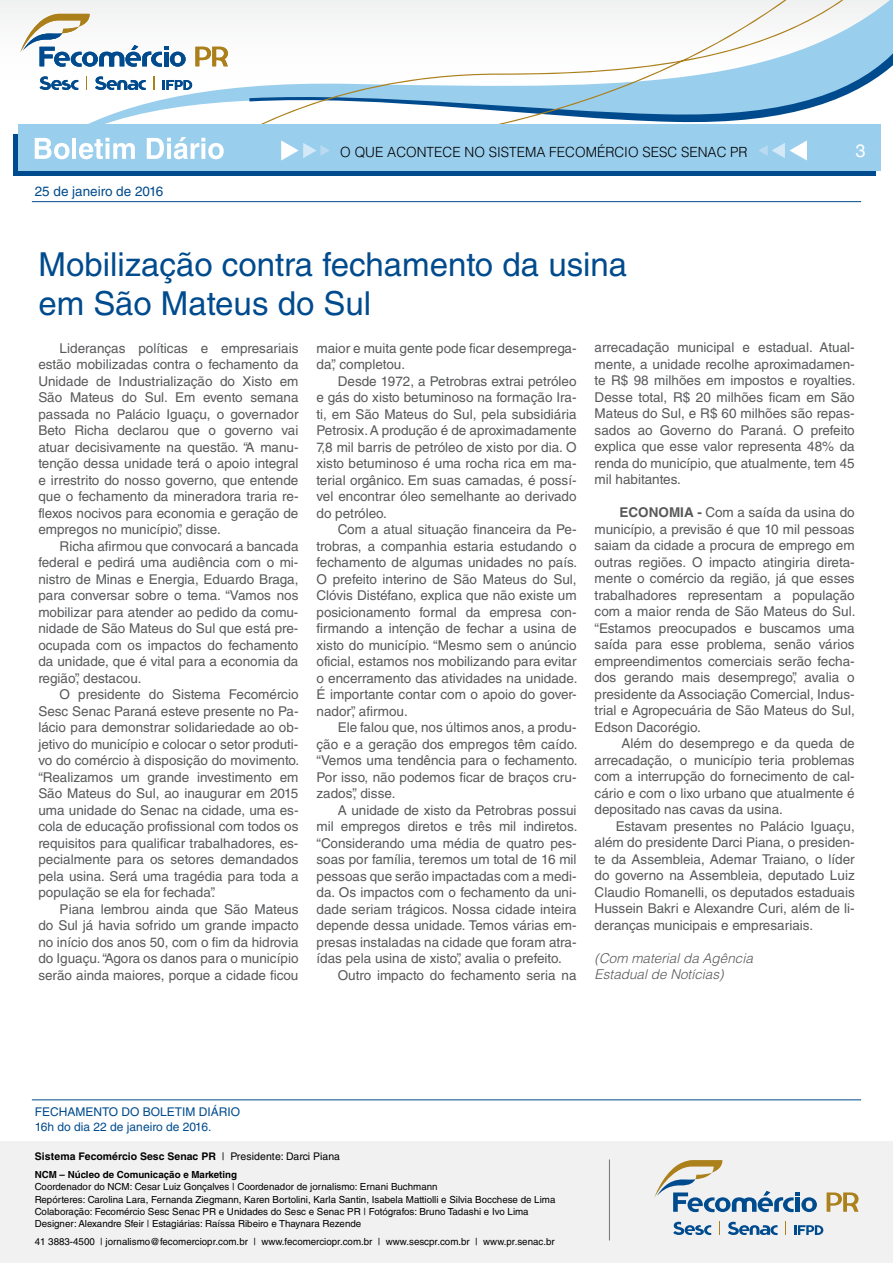
<style>
.page{position:relative;width:893px;height:1263px;background:#fff}
.page>*{position:absolute;margin:0;border:0;box-sizing:border-box;transform-origin:0 0}
.t1{font:33px/39px "Helvetica LT Std";color:#004b8d}
.t2{font:18px "Helvetica LT Std";color:#fff}
.t3{font:300 13.95px "Helvetica LT Std";color:#000}
.t4{font:13.5px/16.5px "Helvetica LT Std";color:#58595b;text-align:justify}
.t5{font:italic 300 13.5px/16.5px "Helvetica LT Std";color:#58595b}
.t6{font:13.5px "Helvetica LT Std";color:#004b8d}
.t7{font:12px/15px "Helvetica LT Std";color:#004b8d}
.t8{font:700 10.5px "Helvetica LT Std";color:#000}
.t9{font:9.75px/12.3px "Helvetica LT Std";color:#000}
.t10{font:700 9.75px "Helvetica LT Std";color:#000}
.s1{font-weight:700}
.s2{font-weight:400}
</style>
<div class="page">
<svg style="left:7px;top:0;width:198px;height:125px"></svg>
<svg style="left:205px;top:0;width:688px;height:131px"></svg>
<svg style="left:95px;top:76px;width:51px;height:14px"></svg>
<svg style="left:40px;top:76px;width:38px;height:14px"></svg>
<svg style="left:86px;top:76px;width:2px;height:14px"></svg>
<svg style="left:162px;top:80px;width:30px;height:10px"></svg>
<svg style="left:154px;top:76px;width:1px;height:14px"></svg>
<svg style="left:20px;top:14px;width:166px;height:53px"></svg>
<svg style="left:195px;top:47px;width:33px;height:19px"></svg>
<div style="left:14px;top:134px;width:862px;height:42px;background:#004b8d"></div>
<div style="left:18px;top:125px;width:862px;height:46px;background:#9aceed"></div>
<svg style="left:35px;top:138px;width:34px;height:21px"></svg>
<hr style="left:72px;top:138px;width:4px;height:21px;background:#fff">
<svg style="left:79px;top:138px;width:56px;height:21px"></svg>
<svg style="left:147px;top:137px;width:77px;height:22px"></svg>
<svg style="left:759px;top:140px;width:48px;height:20px"></svg>
<svg style="left:281px;top:140px;width:49px;height:20px"></svg>
<hr style="left:32px;top:201px;width:829px;height:1px;background:#004b8d">
<hr style="left:32px;top:1099px;width:829px;height:1px;background:#004b8d">
<div style="left:0;top:1141px;width:893px;height:122px;background:#f1f1f2"></div>
<svg style="left:654px;top:1160px;width:163px;height:52px"></svg>
<svg style="left:728px;top:1222px;width:50px;height:13px"></svg>
<svg style="left:673px;top:1222px;width:38px;height:13px"></svg>
<svg style="left:719px;top:1221px;width:1px;height:14px"></svg>
<svg style="left:827px;top:1192px;width:31px;height:20px"></svg>
<svg style="left:794px;top:1225px;width:29px;height:10px"></svg>
<hr style="left:609px;top:1159px;width:1px;height:81px;background:#7c7f7f">
<p class="t6" style="left:35px;top:183px;width:130px">25 de janeiro de 2016</p>
<p class="t3" style="left:340px;top:143px;width:409px">O QUE ACONTECE NO SISTEMA FECOMÉRCIO SESC SENAC PR</p>
<h2 class="t2" style="left:855px;top:140px;width:12px">3</h2>
<h1 class="t1" style="left:39px;top:245px;width:590px">Mobilização contra fechamento da usina em São Mateus do Sul</h1>
<p class="t4" style="left:38px;top:340px;width:262px;text-indent:21px">Lideranças políticas e empresariais estão mobilizadas contra o fechamento da Unidade de Industrialização do Xisto em São Mateus do Sul. Em evento semana passada no Palácio Iguaçu, o governador Beto Richa declarou que o governo vai atuar decisivamente na questão. “A manu&shy;tenção dessa unidade terá o apoio integral e irrestrito do nosso governo, que entende que o fechamento da mineradora traria re&shy;flexos nocivos para economia e geração de empregos no município”, disse.</p>
<p class="t4" style="left:38px;top:538px;width:262px;text-indent:21px">Richa afirmou que convocará a bancada federal e pedirá uma audiência com o mi&shy;nistro de Minas e Energia, Eduardo Braga, para conversar sobre o tema. “Vamos nos mobilizar para atender ao pedido da comu&shy;nidade de São Mateus do Sul que está pre&shy;ocupada com os impactos do fechamento da unidade, que é vital para a economia da região”, destacou.</p>
<p class="t4" style="left:38px;top:686px;width:262px;text-indent:21px">O presidente do Sistema Fecomércio Sesc Senac Paraná esteve presente no Pa&shy;lácio para demonstrar solidariedade ao ob&shy;jetivo do município e colocar o setor produti&shy;vo do comércio à disposição do movimento. “Realizamos um grande investimento em São Mateus do Sul, ao inaugurar em 2015 uma unidade do Senac na cidade, uma es&shy;cola de educação profissional com todos os requisitos para qualificar trabalhadores, es&shy;pecialmente para os setores demandados pela usina. Será uma tragédia para toda a população se ela for fechada”.</p>
<p class="t4" style="left:38px;top:900px;width:262px;text-indent:21px">Piana lembrou ainda que São Mateus do Sul já havia sofrido um grande impacto no início dos anos 50, com o fim da hidrovia do Iguaçu. “Agora os danos para o município serão ainda maiores, porque a cidade ficou</p>
<p class="t4" style="left:316px;top:339px;width:262px">maior e muita gente pode ficar desemprega&shy;da”, completou.</p>
<p class="t4" style="left:316px;top:372px;width:262px;text-indent:21px">Desde 1972, a Petrobras extrai petróleo e gás do xisto betuminoso na formação Ira&shy;ti, em São Mateus do Sul, pela subsidiária Petrosix. A produção é de aproximadamente 7,8 mil barris de petróleo de xisto por dia. O xisto betuminoso é uma rocha rica em ma&shy;terial orgânico. Em suas camadas, é possí&shy;vel encontrar óleo semelhante ao derivado do petróleo.</p>
<p class="t4" style="left:316px;top:521px;width:262px;text-indent:21px">Com a atual situação financeira da Pe&shy;trobras, a companhia estaria estudando o fechamento de algumas unidades no país.<br>O prefeito interino de São Mateus do Sul, Clóvis Distéfano, explica que não existe um posicionamento formal da empresa con&shy;firmando a intenção de fechar a usina de xisto do município. “Mesmo sem o anúncio oficial, estamos nos mobilizando para evitar o encerramento das atividades na unidade.<br>É importante contar com o apoio do gover&shy;nador”, afirmou.</p>
<p class="t4" style="left:316px;top:719px;width:262px;text-indent:21px">Ele falou que, nos últimos anos, a produ&shy;ção e a geração dos empregos têm caído. “Vemos uma tendência para o fechamento.<br>Por isso, não podemos ficar de braços cru&shy;zados”, disse.</p>
<p class="t4" style="left:316px;top:801px;width:262px;text-indent:21px">A unidade de xisto da Petrobras possui mil empregos diretos e três mil indiretos. “Considerando uma média de quatro pes&shy;soas por família, teremos um total de 16 mil pessoas que serão impactadas com a medi&shy;da. Os impactos com o fechamento da uni&shy;dade seriam trágicos. Nossa cidade inteira depende dessa unidade. Temos várias em&shy;presas instaladas na cidade que foram atra&shy;ídas pela usina de xisto”, avalia o prefeito.</p>
<p class="t4" style="left:338px;top:966px;width:240px">Outro impacto do fechamento seria na</p>
<p class="t4" style="left:595px;top:339px;width:262px">arrecadação municipal e estadual. Atual&shy;mente, a unidade recolhe aproximadamen&shy;te R$ 98 milhões em impostos e royalties.<br>Desse total, R$ 20 milhões ficam em São Mateus do Sul, e R$ 60 milhões são repas&shy;sados ao Governo do Paraná. O prefeito explica que esse valor representa 48% da renda do município, que atualmente, tem 45 mil habitantes.</p>
<p class="t4" style="left:595px;top:504px;width:262px;text-indent:25px"><span class="s1">ECONOMIA -</span> Com a saída da usina do município, a previsão é que 10 mil pessoas saiam da cidade a procura de emprego em outras regiões. O impacto atingiria direta&shy;mente o comércio da região, já que esses trabalhadores representam a população com a maior renda de São Mateus do Sul. “Estamos preocupados e buscamos uma saída para esse problema, senão vários empreendimentos comerciais serão fecha&shy;dos gerando mais desemprego”, avalia o presidente da Associação Comercial, Indus&shy;trial e Agropecuária de São Mateus do Sul, Edson Dacorégio.</p>
<p class="t4" style="left:595px;top:735px;width:262px;text-indent:27px">Além do desemprego e da queda de arrecadação, o município teria problemas com a interrupção do fornecimento de cal&shy;cário e com o lixo urbano que atualmente é depositado nas cavas da usina.</p>
<p class="t4" style="left:595px;top:818px;width:262px;text-indent:21px">Estavam presentes no Palácio Iguaçu, além do presidente Darci Piana, o presiden&shy;te da Assembleia, Ademar Traiano, o líder do governo na Assembleia, deputado Luiz Claudio Romanelli, os deputados estaduais Hussein Bakri e Alexandre Curi, além de li&shy;deranças municipais e empresariais.</p>
<p class="t5" style="left:595px;top:950px;width:160px">(Com material da Agência<br>Estadual de Notícias)</p>
<p class="t7" style="left:35px;top:1104px;width:207px">FECHAMENTO DO BOLETIM DIÁRIO<br>16h do dia 22 de janeiro de 2016.</p>
<p class="t8" style="left:35px;top:1150px;width:307px">Sistema Fecomércio Sesc Senac PR <span class="s2">| Presidente: Darci Piana</span></p>
<p class="t10" style="left:35px;top:1168px;width:204px">NCM – Núcleo de Comunicação e Marketing</p>
<p class="t9" style="left:35px;top:1181px;width:522px">Coordenador do NCM: Cesar Luiz Gonçalves | Coordenador de jornalismo: Ernani Buchmann<br>Repórteres: Carolina Lara, Fernanda Ziegmann, Karen Bortolini, Karla Santin, Isabela Mattiolli e Silvia Bocchese de Lima Colaboração: Fecomércio Sesc Senac PR e Unidades do Sesc e Senac PR | Fotógrafos: Bruno Tadashi e Ivo Lima Designer: Alexandre Sfeir | Estagiárias: Raíssa Ribeiro e Thaynara Rezende</p>
<p class="t9" style="left:35px;top:1236px;width:522px">41 3883-4500 | jornalismo@fecomerciopr.com.br | www.fecomerciopr.com.br | www.sescpr.com.br | www.pr.senac.br</p>
</div>
